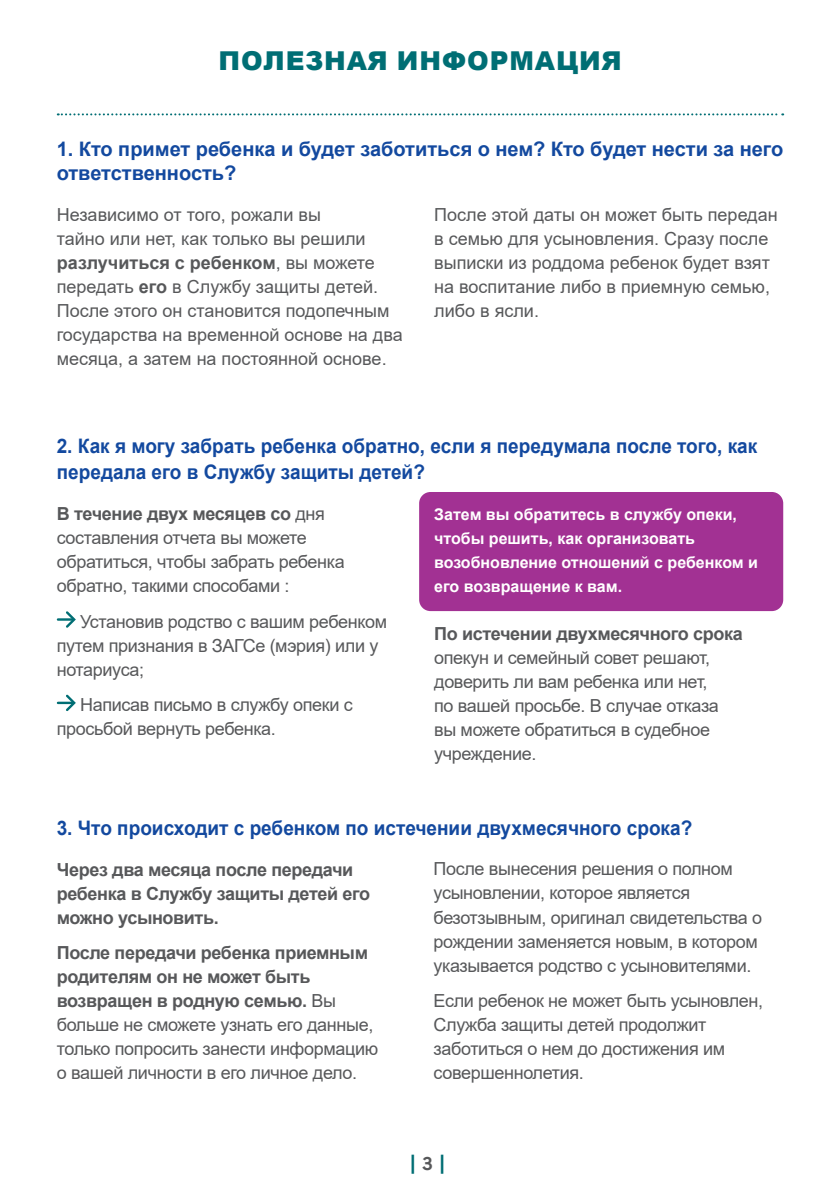
<style>
.page{position:relative;width:840px;height:1191px;background:#fff}
.page>*{position:absolute;margin:0;border:0;box-sizing:border-box;transform-origin:0 0}
.t1{font:900 26px "Arial";letter-spacing:.035em;color:#006e74}
.t2{font:700 20px/26px "Arial";color:#13499f;scale:.95 1}
.t3{font:700 20px/24px "Arial";color:#13499f}
.t4{font:700 20px "Marianne";color:#006e74}
.t5{font:18px/24px "Arial";letter-spacing:-.02em;color:#57585a}
.t6{font:18px/24px "Arial";color:#57585a}
.t7{font:700 18px/24px "Arial";letter-spacing:-.02em;color:#57585a}
.t8{font:700 16px/24px "Arial";color:#fff}
.s1{font-weight:700}
.s2{font-size:18px;color:#57585a}
</style>
<div class="page">
<div style="left:419px;top:492px;width:363px;height:119px;background:#a23193;border-radius:11px"></div>
<svg style="left:66px;top:611px;width:10px;height:17px"></svg>
<hr style="left:58px;top:618px;width:14px;height:3px;background:#006e74">
<svg style="left:64px;top:694px;width:12px;height:17px"></svg>
<hr style="left:58px;top:701px;width:14px;height:3px;background:#006e74">
<svg style="left:58px;top:113px;width:724px;height:2px"></svg>
<h2 class="t1" style="left:218px;top:41px;width:404px">ПОЛЕЗНАЯ ИНФОРМАЦИЯ</h2>
<h3 class="t3" style="left:57px;top:137px;width:727px">1. Кто примет ребенка и будет заботиться о нем? Кто будет нести за него ответственность?</h3>
<p class="t6" style="left:57px;top:202px;width:347px">Независимо от того, рожали вы<br>тайно или нет, как только вы решили <span class="s1">разлучиться с ребенком</span>, вы можете передать <span class="s1">его</span> в Службу защиты детей.<br>После этого он становится подопечным государства на временной основе на два месяца, а затем на постоянной основе.</p>
<p class="t6" style="left:434px;top:202px;width:345px">После этой даты он может быть передан в семью для усыновления. Сразу после выписки из роддома ребенок будет взят на воспитание либо в приемную семью, либо в ясли.</p>
<h3 class="t2" style="left:57px;top:433px;width:738px">2. Как я могу забрать ребенка обратно, если я передумала после того, как передала его в Службу защиты детей?</h3>
<p class="t5" style="left:57px;top:502px;width:289px"><span class="s1">В течение двух месяцев со</span> дня составления отчета вы можете обратиться, чтобы забрать ребенка обратно, такими способами :</p>
<p class="t5" style="left:57px;top:609px;width:332px;text-indent:23px">Установив родство с вашим ребенком путем признания в ЗАГСе (мэрия) или у нотариуса;</p>
<p class="t5" style="left:57px;top:692px;width:297px;text-indent:23px">Написав письмо в службу опеки с просьбой вернуть ребенка.</p>
<p class="t8" style="left:434px;top:503px;width:325px">Затем вы обратитесь в службу опеки, чтобы решить, как организовать возобновление отношений с ребенком и его возвращение к вам.</p>
<p class="t5" style="left:434px;top:622px;width:310px"><span class="s1">По истечении двухмесячного срока </span>опекун и семейный совет решают, доверить ли вам ребенка или нет,<br>по вашей просьбе. В случае отказа вы можете обратиться в судебное учреждение.</p>
<h3 class="t2" style="left:57px;top:814px;width:670px">3. Что происходит с ребенком по истечении двухмесячного срока?</h3>
<p class="t7" style="left:57px;top:857px;width:314px">Через два месяца после передачи ребенка в Службу защиты детей его можно усыновить.</p>
<p class="t5" style="left:57px;top:940px;width:323px"><span class="s1">После передачи ребенка приемным родителям он не может быть возвращен в родную семью.</span> Вы больше не сможете узнать его данные, только попросить занести информацию о вашей личности в его личное дело.</p>
<p class="t5" style="left:433px;top:857px;width:330px">После вынесения решения о полном усыновлении, которое является безотзывным, оригинал свидетельства о рождении заменяется новым, в котором указывается родство с усыновителями.</p>
<p class="t5" style="left:433px;top:988px;width:331px">Если ребенок не может быть усыновлен,<br>Служба защиты детей продолжит заботиться о нем до достижения им совершеннолетия.</p>
<p class="t4" style="left:409px;top:1147px;width:38px">|<span class="s2">3</span>|</p>
</div>
